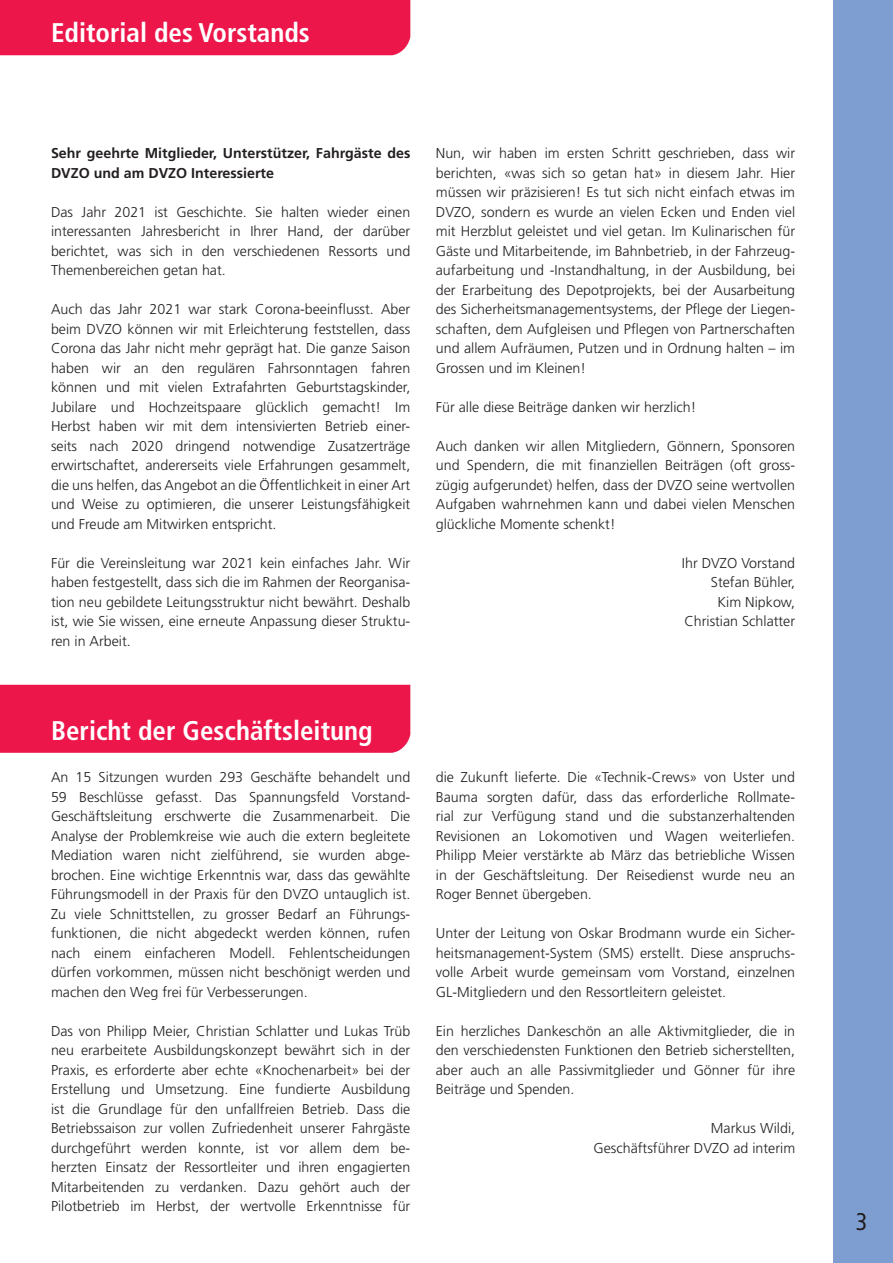
<style>
.page{position:relative;width:893px;height:1263px;background:#fff}
.page>*{position:absolute;margin:0;border:0;box-sizing:border-box;transform-origin:0 0}
.t1{font:700 condensed 27px "Frutiger";color:#fff}
.t2{font:300 condensed 24px "Frutiger";color:#231f20}
.t3{font:300 14.25px/19.5px "Frutiger";color:#231f20;text-align:justify}
.t4{font:700 14.25px/19.5px "Frutiger";color:#231f20}
</style>
<div class="page">
<div style="left:833px;top:0;width:60px;height:1263px;background:#7e9ed2"></div>
<div style="left:0;top:0;width:410px;height:55px;background:#ed164b"></div>
<div style="left:0;top:685px;width:410px;height:68px;background:#ed164b"></div>
<h1 class="t1" style="left:51px;top:17px;width:260px">Editorial des Vorstands</h1>
<p class="t4" style="left:51px;top:144px;width:361px">Sehr geehrte Mitglieder, Unterstützer, Fahrgäste des<br>DVZO und am DVZO Interessierte</p>
<p class="t3" style="left:51px;top:202px;width:361px">Das Jahr 2021 ist Geschichte. Sie halten wieder einen interessanten Jahresbericht in Ihrer Hand, der darüber berichtet, was sich in den verschiedenen Ressorts und Themenbereichen getan hat.</p>
<p class="t3" style="left:51px;top:300px;width:361px">Auch das Jahr 2021 war stark Corona-beeinflusst. Aber beim DVZO können wir mit Erleichterung feststellen, dass Corona das Jahr nicht mehr geprägt hat. Die ganze Saison haben wir an den regulären Fahrsonntagen fahren können und mit vielen Extrafahrten Geburtstagskinder, Jubilare und Hochzeitspaare glücklich gemacht! Im Herbst haben wir mit dem intensivierten Betrieb einer&shy;seits nach 2020 dringend notwendige Zusatzerträge erwirtschaftet, andererseits viele Erfahrungen gesammelt, die uns helfen, das Angebot an die Öffentlichkeit in einer Art und Weise zu optimieren, die unserer Leistungsfähigkeit und Freude am Mitwirken entspricht.</p>
<p class="t3" style="left:51px;top:553px;width:361px">Für die Vereinsleitung war 2021 kein einfaches Jahr. Wir haben festgestellt, dass sich die im Rahmen der Reorganisa&shy;tion neu gebildete Leitungsstruktur nicht bewährt. Deshalb ist, wie Sie wissen, eine erneute Anpassung dieser Struktu&shy;ren in Arbeit.</p>
<p class="t3" style="left:436px;top:144px;width:361px">Nun, wir haben im ersten Schritt geschrieben, dass wir berichten, «was sich so getan hat» in diesem Jahr. Hier müssen wir präzisieren! Es tut sich nicht einfach etwas im DVZO, sondern es wurde an vielen Ecken und Enden viel mit Herzblut geleistet und viel getan. Im Kulinarischen für Gäste und Mitarbeitende, im Bahnbetrieb, in der Fahrzeug&shy;aufarbeitung und -Instandhaltung, in der Ausbildung, bei der Erarbeitung des Depotprojekts, bei der Ausarbeitung des Sicherheitsmanagementsystems, der Pflege der Liegen&shy;schaften, dem Aufgleisen und Pflegen von Partnerschaften und allem Aufräumen, Putzen und in Ordnung halten – im Grossen und im Kleinen!</p>
<p class="t3" style="left:436px;top:397px;width:262px">Für alle diese Beiträge danken wir herzlich!</p>
<p class="t3" style="left:436px;top:436px;width:361px">Auch danken wir allen Mitgliedern, Gönnern, Sponsoren und Spendern, die mit finanziellen Beiträgen (oft gross&shy;zügig aufgerundet) helfen, dass der DVZO seine wertvollen Aufgaben wahrnehmen kann und dabei vielen Menschen glückliche Momente schenkt!</p>
<p class="t3" style="left:682px;top:553px;width:115px;text-align:right">Ihr DVZO Vorstand<br>Stefan Bühler,<br>Kim Nipkow,<br>Christian Schlatter</p>
<h1 class="t1" style="left:51px;top:714px;width:323px">Bericht der Geschäftsleitung</h1>
<p class="t3" style="left:51px;top:768px;width:361px">An 15 Sitzungen wurden 293 Geschäfte behandelt und 59 Beschlüsse gefasst. Das Spannungsfeld Vorstand-Geschäftsleitung erschwerte die Zusammenarbeit. Die Analyse der Problemkreise wie auch die extern begleitete Mediation waren nicht zielführend, sie wurden abge&shy;brochen. Eine wichtige Erkenntnis war, dass das gewählte Führungsmodell in der Praxis für den DVZO untauglich ist.<br>Zu viele Schnittstellen, zu grosser Bedarf an Führungs&shy;funktionen, die nicht abgedeckt werden können, rufen nach einem einfacheren Modell. Fehlentscheidungen dürfen vorkommen, müssen nicht beschönigt werden und machen den Weg frei für Verbesserungen.</p>
<p class="t3" style="left:51px;top:1021px;width:361px">Das von Philipp Meier, Christian Schlatter und Lukas Trüb neu erarbeitete Ausbildungskonzept bewährt sich in der Praxis, es erforderte aber echte «Knochenarbeit» bei der Erstellung und Umsetzung. Eine fundierte Ausbildung ist die Grundlage für den unfallfreien Betrieb. Dass die Betriebssaison zur vollen Zufriedenheit unserer Fahrgäste durchgeführt werden konnte, ist vor allem dem be&shy;herzten Einsatz der Ressortleiter und ihren engagierten Mitarbeitenden zu verdanken. Dazu gehört auch der Pilotbetrieb im Herbst, der wertvolle Erkenntnisse für</p>
<p class="t3" style="left:436px;top:768px;width:361px">die Zukunft lieferte. Die «Technik-Crews» von Uster und Bauma sorgten dafür, dass das erforderliche Rollmate&shy;rial zur Verfügung stand und die substanzerhaltenden Revisionen an Lokomotiven und Wagen weiterliefen.<br>Philipp Meier verstärkte ab März das betriebliche Wissen in der Geschäftsleitung. Der Reisedienst wurde neu an Roger Bennet übergeben.</p>
<p class="t3" style="left:436px;top:924px;width:361px">Unter der Leitung von Oskar Brodmann wurde ein Sicher&shy;heitsmanagement-System (SMS) erstellt. Diese anspruchs&shy;volle Arbeit wurde gemeinsam vom Vorstand, einzelnen GL-Mitgliedern und den Ressortleitern geleistet.</p>
<p class="t3" style="left:436px;top:1021px;width:361px">Ein herzliches Dankeschön an alle Aktivmitglieder, die in den verschiedensten Funktionen den Betrieb sicherstellten, aber auch an alle Passivmitglieder und Gönner für ihre Beiträge und Spenden.</p>
<p class="t3" style="left:594px;top:1119px;width:203px;text-align:right">Markus Wildi,<br>Geschäftsführer DVZO ad interim</p>
<h2 class="t2" style="left:856px;top:1208px;width:13px">3</h2>
</div>
